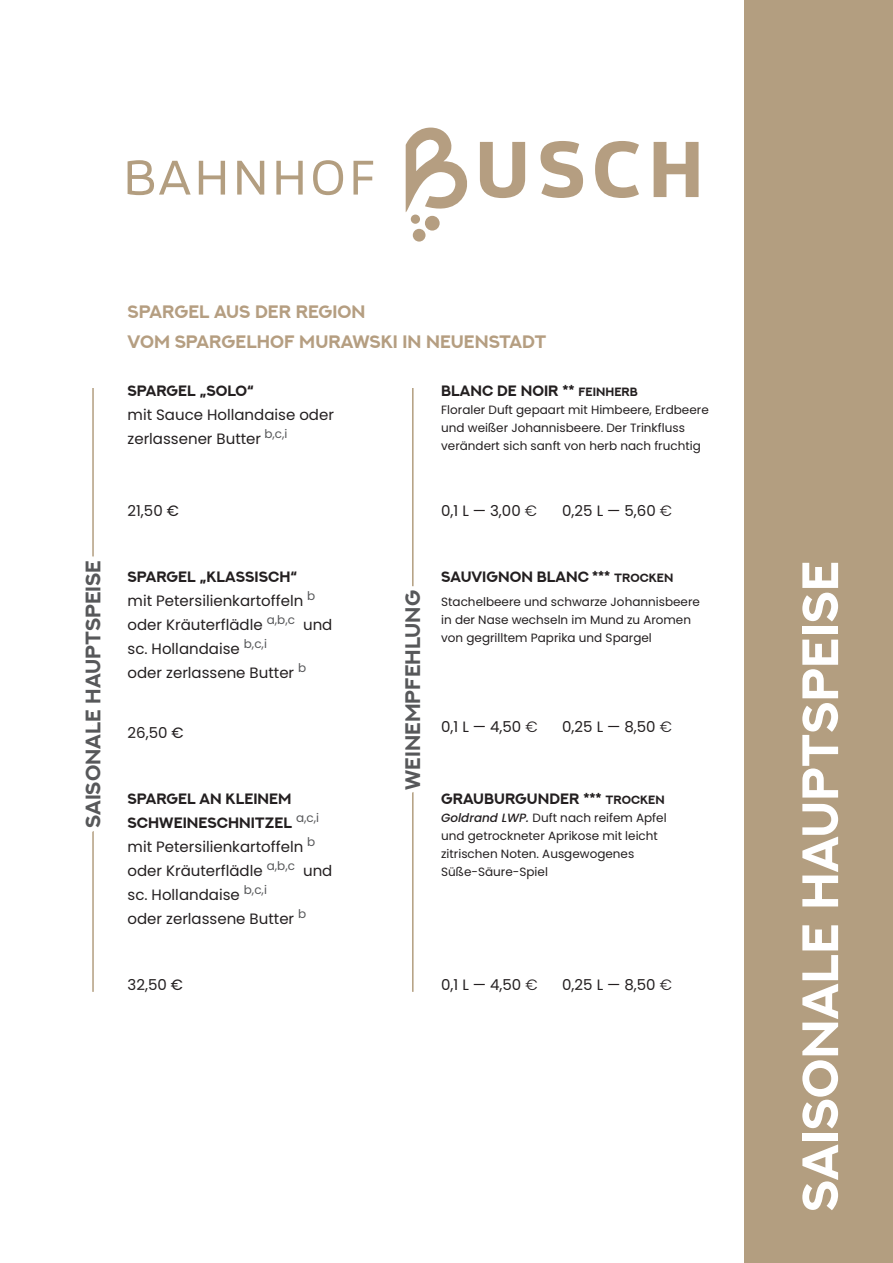
<style>
.page{position:relative;width:893px;height:1263px;background:#fff}
.page>*{position:absolute;margin:0;border:0;box-sizing:border-box;transform-origin:0 0}
.t1{font:700 51px "NEXTART";color:#fff}
.t2{font:700 21px "NEXTART";color:#57585a}
.t3{font:700 18px "NEXTART";color:#b59e81}
.t4{font:15px "Poppins";color:#231f20}
.t5{font:700 15px "NEXTART";color:#231f20}
.Weinbeschreibung{font:12px "Poppins";color:#231f20}
.s1{font-size:12px}
.s2{font-weight:300}
.s3{font-weight:500;font-style:italic}
</style>
<div class="page">
<div style="left:744px;top:0;width:149px;height:1263px;background:#b39e80"></div>
<svg style="left:595px;top:141px;width:44px;height:57px"></svg>
<svg style="left:654px;top:142px;width:44px;height:55px"></svg>
<svg style="left:541px;top:141px;width:42px;height:57px"></svg>
<svg style="left:480px;top:142px;width:45px;height:56px"></svg>
<svg style="left:406px;top:128px;width:61px;height:114px"></svg>
<svg style="left:128px;top:160px;width:245px;height:35px"></svg>
<hr style="left:92px;top:388px;width:2px;height:604px;background:#b39e80">
<hr style="left:412px;top:388px;width:2px;height:604px;background:#b39e80">
<h2 class="t2" style="left:81px;top:828px;width:270px;rotate:-90deg">SAISONALE HAUPTSPEISE</h2>
<p class="t3" style="left:128px;top:301px;width:239px">SPARGEL AUS DER REGION</p>
<p class="t3" style="left:128px;top:331px;width:420px">VOM SPARGELHOF MURAWSKI IN NEUENSTADT</p>
<p class="t5" style="left:128px;top:382px;width:128px">SPARGEL „SOLO“</p>
<p class="t4" style="left:128px;top:406px;width:208px">mit Sauce Hollandaise oder</p>
<p class="t4" style="left:128px;top:430px;width:161px">zerlassener Butter <sup>b,c,i</sup></p>
<p class="t5" style="left:441px;top:382px;width:198px">BLANC DE NOIR ** <span class="s1">FEINHERB</span></p>
<p class="Weinbeschreibung" style="left:441px;top:403px;width:269px">Floraler Duft gepaart mit Himbeere, Erdbeere</p>
<p class="Weinbeschreibung" style="left:441px;top:421px;width:245px">und weißer Johannisbeere. Der Trinkfluss</p>
<p class="Weinbeschreibung" style="left:441px;top:439px;width:261px">verändert sich sanft von herb nach fruchtig</p>
<p class="t4" style="left:128px;top:502px;width:53px">21,50 €</p>
<p class="t4" style="left:441px;top:502px;width:97px">0,1 L — 3,00 <span class="s2">€</span></p>
<p class="t4" style="left:562px;top:502px;width:111px">0,25 L — 5,60 <span class="s2">€</span></p>
<p class="t5" style="left:128px;top:568px;width:171px">SPARGEL „KLASSISCH“</p>
<p class="t4" style="left:128px;top:592px;width:189px">mit Petersilienkartoffeln <sup>b</sup></p>
<p class="t4" style="left:128px;top:616px;width:206px">oder Kräuterflädle <sup>a,b,c</sup> und</p>
<p class="t4" style="left:128px;top:640px;width:141px">sc. Hollandaise <sup>b,c,i</sup></p>
<p class="t4" style="left:128px;top:664px;width:180px">oder zerlassene Butter <sup>b</sup></p>
<p class="t4" style="left:128px;top:724px;width:58px">26,50 €</p>
<h2 class="t2" style="left:400px;top:790px;width:201px;rotate:-90deg">WEINEMPFEHLUNG</h2>
<p class="t5" style="left:441px;top:568px;width:234px">SAUVIGNON BLANC *** <span class="s1">TROCKEN</span></p>
<p class="Weinbeschreibung" style="left:441px;top:595px;width:260px">Stachelbeere und schwarze Johannisbeere</p>
<p class="Weinbeschreibung" style="left:441px;top:613px;width:251px">in der Nase wechseln im Mund zu Aromen</p>
<p class="Weinbeschreibung" style="left:441px;top:631px;width:212px">von gegrilltem Paprika und Spargel</p>
<p class="t4" style="left:441px;top:718px;width:98px">0,1 L — 4,50 <span class="s2">€</span></p>
<p class="t4" style="left:562px;top:718px;width:111px">0,25 L — 8,50 <span class="s2">€</span></p>
<p class="t5" style="left:128px;top:790px;width:166px">SPARGEL AN KLEINEM</p>
<p class="t5" style="left:128px;top:814px;width:193px">SCHWEINESCHNITZEL <sup>a,c,i</sup></p>
<p class="t4" style="left:128px;top:838px;width:189px">mit Petersilienkartoffeln <sup>b</sup></p>
<p class="t4" style="left:128px;top:862px;width:206px">oder Kräuterflädle <sup>a,b,c</sup> und</p>
<p class="t4" style="left:128px;top:886px;width:141px">sc. Hollandaise <sup>b,c,i</sup></p>
<p class="t4" style="left:128px;top:910px;width:180px">oder zerlassene Butter <sup>b</sup></p>
<p class="t5" style="left:441px;top:790px;width:225px">GRAUBURGUNDER *** <span class="s1">TROCKEN</span></p>
<p class="Weinbeschreibung" style="left:441px;top:811px;width:227px"><span class="s3">Goldrand LWP.</span> Duft nach reifem Apfel</p>
<p class="Weinbeschreibung" style="left:441px;top:829px;width:218px">und getrockneter Aprikose mit leicht</p>
<p class="Weinbeschreibung" style="left:441px;top:847px;width:195px">zitrischen Noten. Ausgewogenes</p>
<p class="Weinbeschreibung" style="left:441px;top:865px;width:108px">Süße-Säure-Spiel</p>
<p class="t4" style="left:128px;top:976px;width:57px">32,50 €</p>
<p class="t4" style="left:441px;top:976px;width:98px">0,1 L — 4,50 <span class="s2">€</span></p>
<p class="t4" style="left:562px;top:976px;width:111px">0,25 L — 8,50 <span class="s2">€</span></p>
<p class="t1" style="left:790px;top:1212px;width:653px;rotate:-90deg">SAISONALE HAUPTSPEISE</p>
</div>
